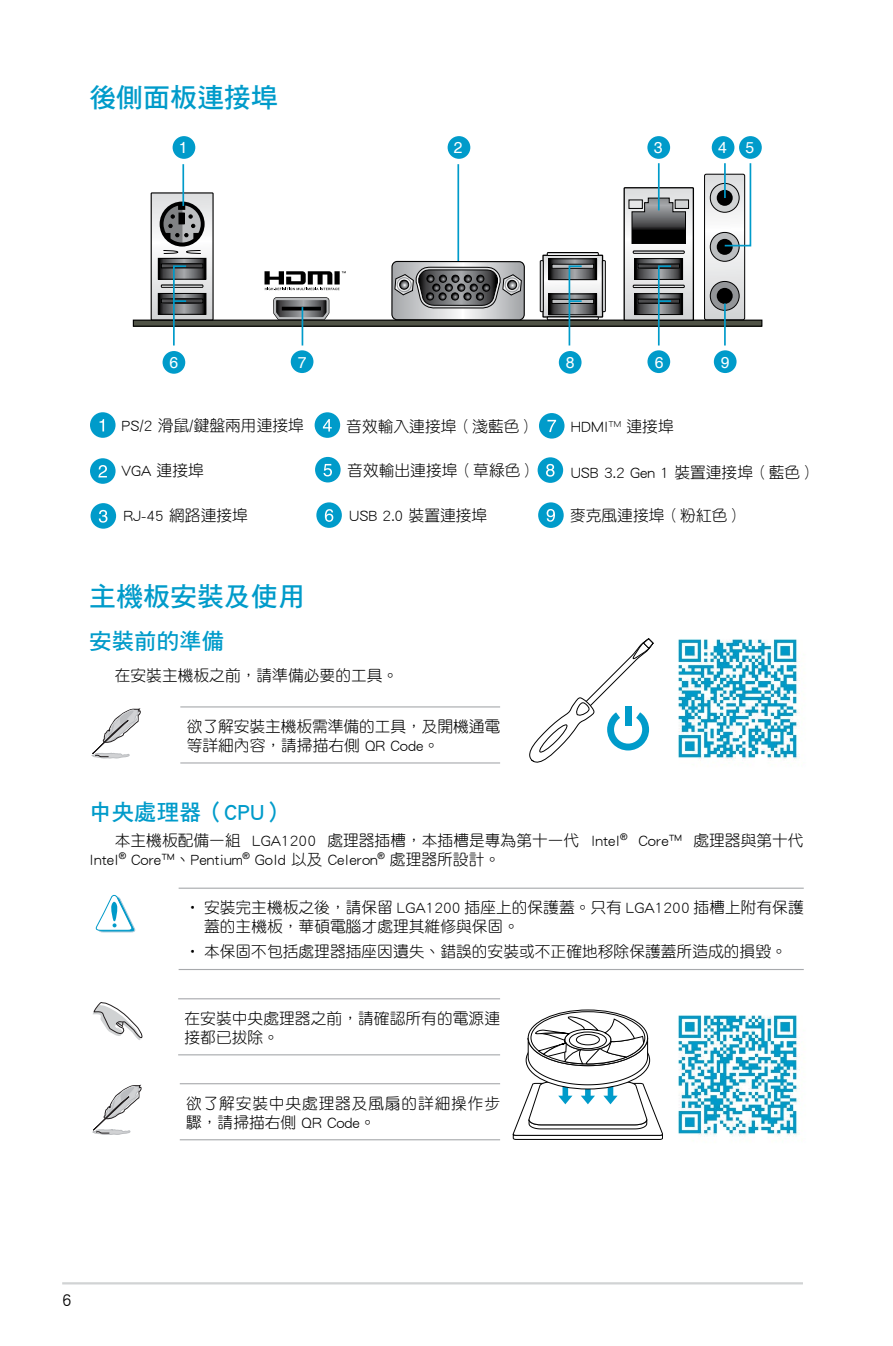
<style>
.page{position:relative;width:893px;height:1346px;background:#fff}
.page>*{position:absolute;margin:0;border:0;box-sizing:border-box;transform-origin:0 0}
.t1{font:27px "DF Hei Std W7";color:#009bca}
.t2{font:22.5px "DF Hei Std W7";color:#009bca}
.t3{font:15.75px/18.9px "DF Yuan Std W3";color:#000}
.t4{font:15.75px/18.9px "DF Yuan Std W3";letter-spacing:.05em;color:#000}
.t5{font:15.75px "Helvetica";color:#fff}
.t6{font:15.75px "DF Yuan GB5 Std W5";color:#000}
</style>
<div class="page">
<hr style="left:62px;top:1282px;width:741px;height:2px;background:#d1d3d4">
<hr style="left:179px;top:887px;width:625px;height:2px;background:#a7a9ac">
<hr style="left:179px;top:969px;width:625px;height:1px;background:#a7a9ac">
<svg style="left:95px;top:894px;width:41px;height:38px"></svg>
<hr style="left:180px;top:1083px;width:320px;height:1px;background:#a7a9ac">
<hr style="left:180px;top:1139px;width:320px;height:1px;background:#a7a9ac">
<hr style="left:180px;top:706px;width:320px;height:1px;background:#a7a9ac">
<hr style="left:180px;top:762px;width:320px;height:1px;background:#a7a9ac">
<hr style="left:178px;top:998px;width:322px;height:1px;background:#a7a9ac">
<hr style="left:178px;top:1054px;width:322px;height:1px;background:#a7a9ac">
<svg style="left:93px;top:1002px;width:50px;height:38px"></svg>
<svg style="left:513px;top:1015px;width:150px;height:125px"></svg>
<svg style="left:569px;top:1032px;width:37px;height:16px"></svg>
<div style="left:569px;top:1031px;width:38px;height:18px;border:1px solid #000;border-radius:50%"></div>
<div style="left:576px;top:1034px;width:23px;height:11px;background:#fff;border-radius:50%"></div>
<div style="left:576px;top:1034px;width:24px;height:11px;border:1px solid #000;border-radius:50%"></div>
<svg style="left:529px;top:638px;width:124px;height:124px"></svg>
<svg style="left:91px;top:708px;width:50px;height:51px"></svg>
<svg style="left:92px;top:1084px;width:50px;height:51px"></svg>
<img style="left:678px;top:639px;width:122px;height:120px">
<img style="left:678px;top:1015px;width:122px;height:120px">
<div style="left:90px;top:412px;width:26px;height:26px;background:#009bca;border-radius:50%"></div>
<svg style="left:100px;top:419px;width:4px;height:12px"></svg>
<div style="left:315px;top:412px;width:25px;height:26px;background:#009bca;border-radius:50%"></div>
<svg style="left:323px;top:419px;width:9px;height:12px"></svg>
<div style="left:539px;top:413px;width:25px;height:26px;background:#009bca;border-radius:50%"></div>
<svg style="left:547px;top:420px;width:9px;height:12px"></svg>
<div style="left:90px;top:458px;width:26px;height:26px;background:#009bca;border-radius:50%"></div>
<svg style="left:98px;top:465px;width:9px;height:12px"></svg>
<div style="left:315px;top:457px;width:26px;height:25px;background:#009bca;border-radius:50%"></div>
<svg style="left:323px;top:464px;width:9px;height:12px"></svg>
<div style="left:538px;top:457px;width:25px;height:26px;background:#009bca;border-radius:50%"></div>
<svg style="left:546px;top:464px;width:8px;height:13px"></svg>
<div style="left:91px;top:503px;width:25px;height:26px;background:#009bca;border-radius:50%"></div>
<svg style="left:99px;top:510px;width:8px;height:13px"></svg>
<div style="left:316px;top:502px;width:26px;height:26px;background:#009bca;border-radius:50%"></div>
<svg style="left:325px;top:509px;width:8px;height:13px"></svg>
<div style="left:538px;top:502px;width:26px;height:26px;background:#009bca;border-radius:50%"></div>
<svg style="left:547px;top:509px;width:8px;height:13px"></svg>
<div style="left:133px;top:320px;width:629px;height:6px;background:#505346"></div>
<div style="left:133px;top:320px;width:629px;height:7px;border:1px solid #000"></div>
<div style="left:623px;top:187px;width:71px;height:134px;border:1px solid #000"></div>
<hr style="left:658px;top:163px;width:2px;height:47px;background:#009bca">
<div style="left:151px;top:192px;width:63px;height:128px;border:1px solid #000"></div>
<svg style="left:151px;top:193px;width:62px;height:153px"></svg>
<hr style="left:724px;top:303px;width:2px;height:42px;background:#009bca">
<svg style="left:704px;top:163px;width:48px;height:157px"></svg>
<svg style="left:272px;top:297px;width:58px;height:28px"></svg>
<hr style="left:282px;top:307px;width:39px;height:3px;background:#000">
<svg style="left:264px;top:271px;width:82px;height:19px"></svg>
<hr style="left:302px;top:307px;width:1px;height:38px;background:#009bca">
<div style="left:547px;top:252px;width:52px;height:4px;border:1px solid #000"></div>
<div style="left:602px;top:260px;width:3px;height:52px;border:1px solid #000"></div>
<div style="left:540px;top:260px;width:3px;height:52px;border:1px solid #000"></div>
<svg style="left:624px;top:188px;width:69px;height:158px"></svg>
<svg style="left:543px;top:255px;width:59px;height:91px"></svg>
<div style="left:173px;top:136px;width:22px;height:23px;background:#009bca;border-radius:50%"></div>
<div style="left:291px;top:350px;width:22px;height:23px;background:#009bca;border-radius:50%"></div>
<div style="left:647px;top:350px;width:23px;height:23px;background:#009bca;border-radius:50%"></div>
<div style="left:714px;top:350px;width:22px;height:23px;background:#009bca;border-radius:50%"></div>
<div style="left:647px;top:136px;width:23px;height:23px;background:#009bca;border-radius:50%"></div>
<div style="left:712px;top:136px;width:22px;height:23px;background:#009bca;border-radius:50%"></div>
<div style="left:739px;top:136px;width:23px;height:23px;background:#009bca;border-radius:50%"></div>
<div style="left:559px;top:351px;width:22px;height:23px;background:#009bca;border-radius:50%"></div>
<div style="left:163px;top:351px;width:22px;height:23px;background:#009bca;border-radius:50%"></div>
<hr style="left:182px;top:164px;width:2px;height:42px;background:#009bca">
<div style="left:448px;top:136px;width:22px;height:23px;background:#009bca;border-radius:50%"></div>
<hr style="left:457px;top:164px;width:2px;height:114px;background:#009bca">
<svg style="left:392px;top:261px;width:132px;height:59px"></svg>
<div style="left:476px;top:293px;width:8px;height:7px;border:1px solid #000;border-radius:50%"></div>
<h1 class="t1" style="left:89px;top:83px;width:190px">後側面板連接埠</h1>
<p class="t5" style="left:179px;top:139px;width:10px">1</p>
<p class="t5" style="left:454px;top:139px;width:10px">2</p>
<p class="t5" style="left:654px;top:139px;width:10px">3</p>
<p class="t5" style="left:718px;top:139px;width:38px">4 5</p>
<p class="t5" style="left:298px;top:353px;width:10px">7</p>
<p class="t5" style="left:655px;top:353px;width:10px">6</p>
<p class="t5" style="left:721px;top:353px;width:10px">9</p>
<p class="t5" style="left:170px;top:354px;width:10px">6</p>
<p class="t5" style="left:566px;top:354px;width:10px">8</p>
<p class="t3" style="left:121px;top:416px;width:184px">PS/2 滑鼠/鍵盤兩用連接埠</p>
<p class="t3" style="left:346px;top:417px;width:190px">音效輸入連接埠（淺藍色）</p>
<p class="t3" style="left:571px;top:417px;width:104px">HDMI<sup>TM</sup> 連接埠</p>
<p class="t3" style="left:121px;top:460px;width:84px">VGA 連接埠</p>
<p class="t3" style="left:347px;top:461px;width:190px">音效輸出連接埠（草綠色）</p>
<p class="t3" style="left:571px;top:462px;width:247px">USB 3.2 Gen 1 裝置連接埠（藍色）</p>
<p class="t3" style="left:123px;top:506px;width:126px">RJ-45 網路連接埠</p>
<p class="t3" style="left:349px;top:506px;width:140px">USB 2.0 裝置連接埠</p>
<p class="t3" style="left:570px;top:506px;width:175px">麥克風連接埠（粉紅色）</p>
<h1 class="t1" style="left:89px;top:582px;width:217px">主機板安裝及使用</h1>
<h2 class="t2" style="left:89px;top:629px;width:136px">安裝前的準備</h2>
<p class="t3" style="left:115px;top:666px;width:285px">在安裝主機板之前，請準備必要的工具。</p>
<p class="t3" style="left:187px;top:716px;width:315px">欲了解安裝主機板需準備的工具，及開機通電等詳細內容，請掃描右側 QR Code。</p>
<h2 class="t2" style="left:89px;top:800px;width:199px">中央處理器（CPU）</h2>
<p class="t3" style="left:89px;top:830px;width:716px;text-indent:26px">本主機板配備一組 LGA1200 處理器插槽，本插槽是專為第十一代 Intel<sup>®</sup> Core™ 處理器與第十代<br>Intel<sup>®</sup> Core™、Pentium<sup>®</sup> Gold 以及 Celeron<sup>®</sup> 處理器所設計。</p>
<p class="t3" style="left:204px;top:898px;width:601px;text-indent:-19px">• 安裝完主機板之後，請保留 LGA1200 插座上的保護蓋。只有 LGA1200 插槽上附有保護蓋的主機板，華碩電腦才處理其維修與保固。</p>
<p class="t3" style="left:185px;top:942px;width:603px">• 本保固不包括處理器插座因遺失、錯誤的安裝或不正確地移除保護蓋所造成的損毀。</p>
<p class="t3" style="left:184px;top:1008px;width:317px">在安裝中央處理器之前，請確認所有的電源連接都已拔除。</p>
<p class="t4" style="left:186px;top:1093px;width:315px">欲了解安裝中央處理器及風扇的詳細操作步驟，請掃描右側 QR Code。</p>
<p class="t6" style="left:62px;top:1292px;width:11px">6</p>
</div>
